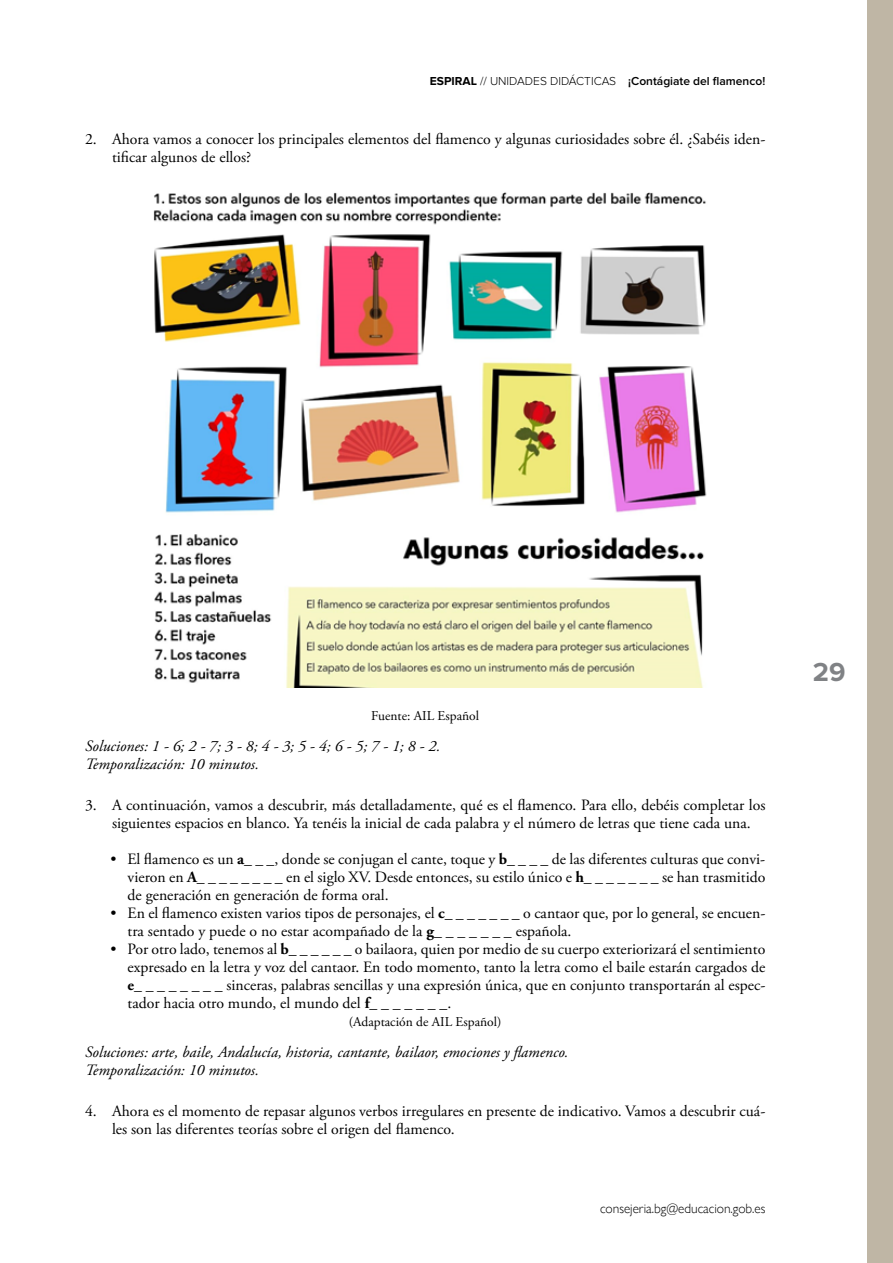
<style>
.page{position:relative;width:893px;height:1263px;background:#fff}
.page>*{position:absolute;margin:0;border:0;box-sizing:border-box;transform-origin:0 0}
.t1{font:700 27px "Proxima Nova";color:#808285}
.t2{font:15.75px/18px "Adobe Garamond Pro";color:#000}
.t3{font:italic 15.75px/18px "Adobe Garamond Pro";color:#000}
.t4{font:13.5px "Adobe Garamond Pro";color:#000}
.t5{font:300 13.5px "Gill Sans Nova";color:#000}
.t6{font:600 12px "Proxima Nova";color:#000}
.s1{font-weight:700}
.s2{font-weight:300}
</style>
<div class="page">
<div style="left:867px;top:0;width:26px;height:1263px;background:#bfb6a5"></div>
<img style="left:153px;top:192px;width:554px;height:496px">
<p class="t6" style="left:430px;top:76px;width:337px"><span class="s1">ESPIRAL</span> <span class="s2">// UNIDADES DIDÁCTICAS</span> ¡Contágiate del flamenco!</p>
<p class="t2" style="left:112px;top:131px;width:655px;text-indent:-27px">2. Ahora vamos a conocer los principales elementos del flamenco y algunas curiosidades sobre él. ¿Sabéis iden&shy;tificar algunos de ellos?</p>
<p class="t4" style="left:371px;top:708px;width:109px">Fuente: AIL Español</p>
<p class="t3" style="left:85px;top:737px;width:357px">Soluciones: 1 - 6; 2 - 7; 3 - 8; 4 - 3; 5 - 4; 6 - 5; 7 - 1; 8 - 2.<br>Temporalización: 10 minutos.</p>
<p class="t2" style="left:112px;top:797px;width:655px;text-indent:-27px">3. A continuación, vamos a descubrir, más detalladamente, qué es el flamenco. Para ello, debéis completar los siguientes espacios en blanco. Ya tenéis la inicial de cada palabra y el número de letras que tiene cada una.</p>
<p class="t2" style="left:128px;top:851px;width:639px;text-align:justify;text-indent:-17px">• El flamenco es un <span class="s1">a_ _ _</span>, donde se conjugan el cante, toque y <span class="s1">b_ _ _ _</span> de las diferentes culturas que convi&shy;vieron en <span class="s1">A_ _ _ _ _ _ _ _</span> en el siglo XV. Desde entonces, su estilo único e <span class="s1">h_ _ _ _ _ _ _</span> se han trasmitido de generación en generación de forma oral.</p>
<p class="t2" style="left:128px;top:905px;width:639px;text-indent:-17px">• En el flamenco existen varios tipos de personajes, el <span class="s1">c_ _ _ _ _ _ _</span> o cantaor que, por lo general, se encuen&shy;tra sentado y puede o no estar acompañado de la <span class="s1">g_ _ _ _ _ _ _</span> española.</p>
<p class="t2" style="left:128px;top:941px;width:639px;text-align:justify;text-indent:-17px">• Por otro lado, tenemos al <span class="s1">b_ _ _ _ _ _</span> o bailaora, quien por medio de su cuerpo exteriorizará el sentimiento expresado en la letra y voz del cantaor. En todo momento, tanto la letra como el baile estarán cargados de <span class="s1">e_ _ _ _ _ _ _ _</span> sinceras, palabras sencillas y una expresión única, que en conjunto transportarán al espec&shy;tador hacia otro mundo, el mundo del <span class="s1">f_ _ _ _ _ _ _</span>.</p>
<p class="t4" style="left:349px;top:1014px;width:154px">(Adaptación de AIL Español)</p>
<p class="t3" style="left:85px;top:1043px;width:485px">Soluciones: arte, baile, Andalucía, historia, cantante, bailaor, emociones y flamenco.<br>Temporalización: 10 minutos.</p>
<p class="t2" style="left:112px;top:1103px;width:655px;text-indent:-27px">4. Ahora es el momento de repasar algunos verbos irregulares en presente de indicativo. Vamos a descubrir cuá&shy;les son las diferentes teorías sobre el origen del flamenco.</p>
<p class="t5" style="left:600px;top:1201px;width:167px">consejeria.bg@educacion.gob.es</p>
<h1 class="t1" style="left:813px;top:656px;width:34px">29</h1>
</div>
